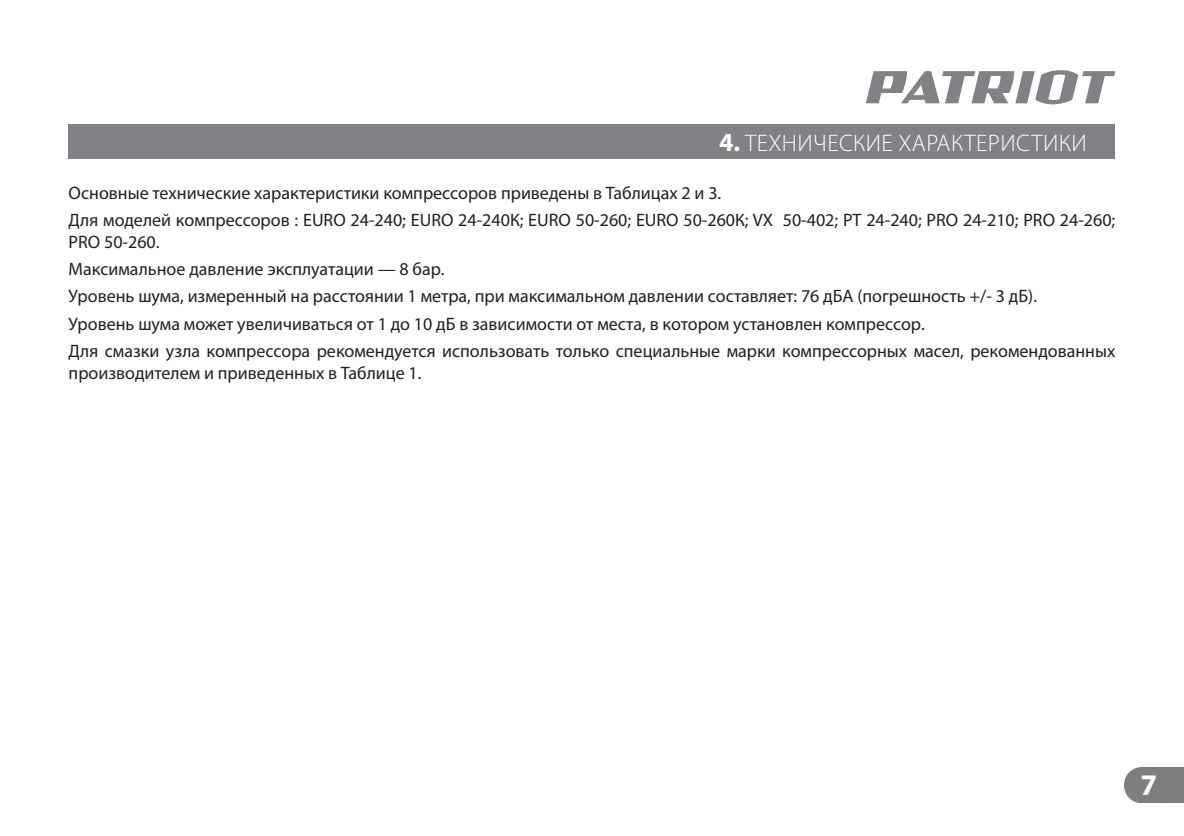
<style>
.page{position:relative;width:1184px;height:836px;background:#fff}
.page>*{position:absolute;margin:0;border:0;box-sizing:border-box;transform-origin:0 0}
.t1{font:700 30px "Myriad Pro";color:#fff}
.t2{font:300 24px "Myriad Pro";letter-spacing:.02em;color:#fff}
.t3{font:18px/27.2px "Myriad Pro";color:#231f20}
.s1{font-weight:700;font-size:26px}
</style>
<div class="page">
<div style="left:1125px;top:767px;width:59px;height:34px;background:#7e7e7d"></div>
<svg style="left:866px;top:70px;width:249px;height:34px"></svg>
<div style="left:69px;top:124px;width:1046px;height:34px;background:#808285"></div>
<h2 class="t2" style="left:719px;top:128px;width:271px"><span class="s1">4.</span> ТЕХНИ ЧЕСКИЕ ХАРАКТЕРИС</h2>
<h2 class="t2" style="left:1031px;top:128px;width:53px">ТИ КИ</h2>
<p class="t3" style="left:69px;top:179px;width:1048px">Основные технические характеристики компрессоров приведены в Таблицах 2 и 3.<br>Для моделей компрессоров : EURO 24-240; EURO 24-240К; EURO 50-260; EURO 50-260К; VX 50-402; PT 24-240; PRO 24-210; PRO 24-260;</p>
<p class="t3" style="left:69px;top:228px;width:1048px">PRO 50-260.<br>Максимальное давление эксплуатации — 8 бар.<br>Уровень шума, измеренный на расстоянии 1 метра, при максимальном давлении составляет: 76 дБА (погрешность +/- 3 дБ).<br>Уровень шума может увеличиваться от 1 до 10 дБ в зависимости от места, в котором установлен компрессор.<br>Для смазки узла компрессора рекомендуется использовать только специальные марки компрессорных масел, рекомендованных</p>
<p class="t3" style="left:69px;top:358px;width:354px">производителем и приведенных в Таблице 1.</p>
<h1 class="t1" style="left:1140px;top:765px;width:18px">7</h1>
</div>
